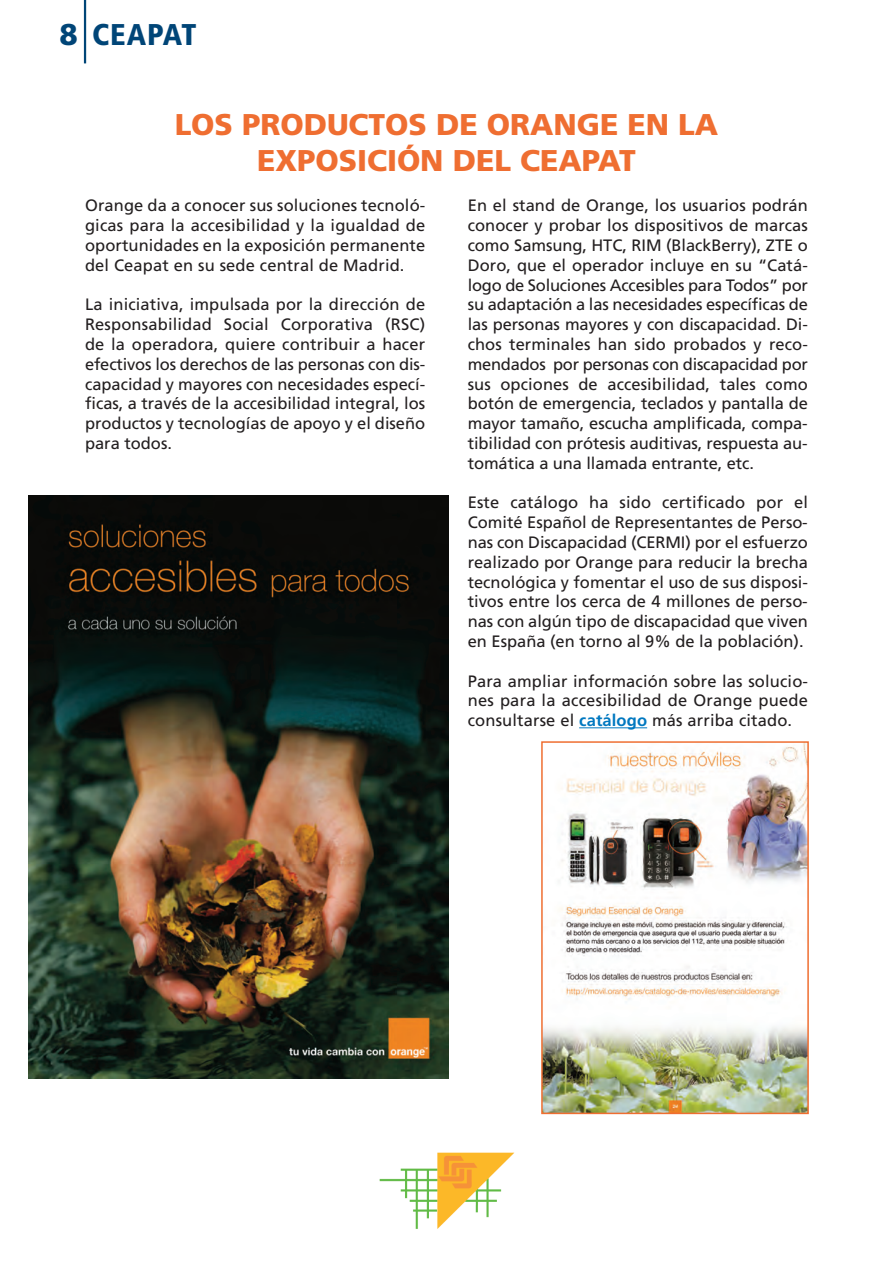
<style>
.page{position:relative;width:893px;height:1263px;background:#fff}
.page>*{position:absolute;margin:0;border:0;box-sizing:border-box;transform-origin:0 0}
.t1{font:900 30px/36px "Frutiger";color:#ef6e31;text-align:center}
.t2{font:900 condensed 30px "Frutiger";letter-spacing:.03em;color:#004577}
.t3{font:16.5px/19.8px "Frutiger";color:#231f20;text-align:justify}
.s1{font-stretch:normal}
.s2{font-weight:700;color:#0078c0}
</style>
<div class="page">
<hr style="left:84px;top:0;width:2px;height:63px;background:#004577">
<hr style="left:579px;top:727px;width:68px;height:1px;background:#0078c0">
<img style="left:28px;top:495px;width:421px;height:583px">
<img style="left:379px;top:1152px;width:136px;height:77px">
<img style="left:544px;top:744px;width:262px;height:367px">
<div style="left:541px;top:741px;width:268px;height:373px;border:2px solid #ef6e31"></div>
<p class="t2" style="left:60px;top:23px;width:139px"><span class="s1">8</span> CEAPAT</p>
<p class="t1" style="left:175px;top:108px;width:545px">LOS PRODUCTOS DE ORANGE EN LA<br>EXPOSICIÓN DEL CEAPAT</p>
<p class="t3" style="left:85px;top:197px;width:342px">Orange da a conocer sus soluciones tecnoló&shy;gicas para la accesibilidad y la igualdad de oportunidades en la exposición permanente del Ceapat en su sede central de Madrid.</p>
<p class="t3" style="left:85px;top:296px;width:342px">La iniciativa, impulsada por la dirección de Responsabilidad Social Corporativa (RSC) de la operadora, quiere contribuir a hacer efectivos los derechos de las personas con dis&shy;capacidad y mayores con necesidades especí&shy;ficas, a través de la accesibilidad integral, los productos y tecnologías de apoyo y el diseño para todos.</p>
<p class="t3" style="left:468px;top:197px;width:342px">En el stand de Orange, los usuarios podrán conocer y probar los dispositivos de marcas como Samsung, HTC, RIM (BlackBerry), ZTE o Doro, que el operador incluye en su “Catá&shy;logo de Soluciones Accesibles para Todos” por su adaptación a las necesidades específicas de las personas mayores y con discapacidad. Di&shy;chos terminales han sido probados y reco&shy;mendados por personas con discapacidad por sus opciones de accesibilidad, tales como botón de emergencia, teclados y pantalla de mayor tamaño, escucha amplificada, compa&shy;tibilidad con prótesis auditivas, respuesta au&shy;tomática a una llamada entrante, etc.</p>
<p class="t3" style="left:468px;top:494px;width:342px">Este catálogo ha sido certificado por el Comité Español de Representantes de Perso&shy;nas con Discapacidad (CERMI) por el esfuerzo realizado por Orange para reducir la brecha tecnológica y fomentar el uso de sus disposi&shy;tivos entre los cerca de 4 millones de perso&shy;nas con algún tipo de discapacidad que viven en España (en torno al 9% de la población).</p>
<p class="t3" style="left:468px;top:672px;width:342px">Para ampliar información sobre las solucio&shy;nes para la accesibilidad de Orange puede consultarse el <span class="s2">catálogo</span> más arriba citado.</p>
</div>
